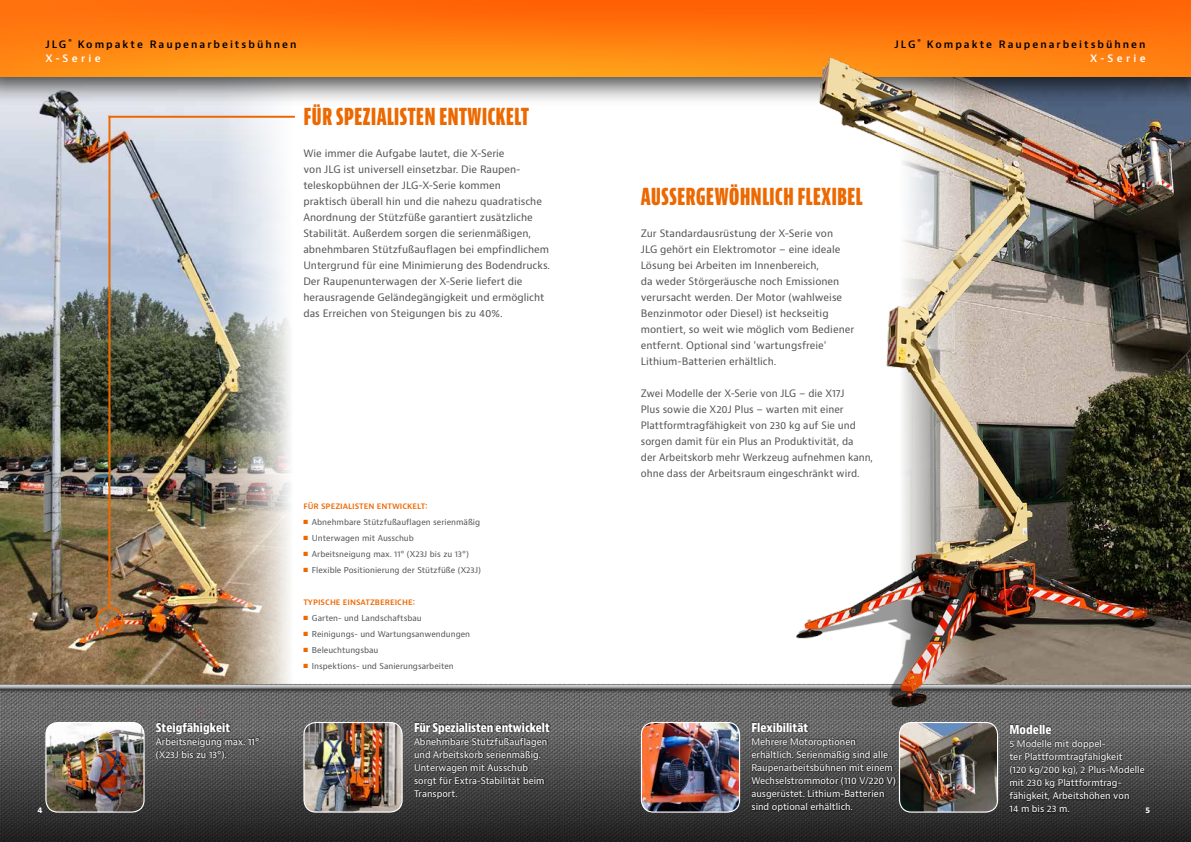
<style>
.page{position:relative;width:1191px;height:842px;background:#fff}
.page>*{position:absolute;margin:0;border:0;box-sizing:border-box;transform-origin:0 0}
.t1{font:800 extra-condensed 25px "Bernino Sans";color:#ec6801}
.t2{font:800 condensed 12px "Bernino Sans";letter-spacing:-.01em;color:#fff}
.t3{font:10px/16px "Bernino Sans";color:#565656}
.t4{font:600 10px/14px "Bernino Sans";letter-spacing:.2em;color:#000;text-align:right}
.t5{font:9px/13px "Bernino Sans";color:#fff}
.t6{font:8px "Bernino Sans";color:#565656}
.t7{font:600 8px "Bernino Sans";color:#ec6801}
.t8{font:700 8px "Bernino Sans";color:#fff}
.s1{color:#fff}
.s2{color:#ec6801}
</style>
<div class="page">
<img style="left:0;top:107px;width:219px;height:576px">
<img style="left:219px;top:107px;width:74px;height:576px">
<img style="left:0;top:693px;width:1191px;height:23px">
<svg style="left:0;top:716px;width:1191px;height:126px;background:#3d3d3d"></svg>
<div style="left:0;top:683px;width:1191px;height:10px;background:#000;opacity:.45"></div>
<div style="left:0;top:683px;width:1191px;height:7px;background:#000;opacity:.75"></div>
<div style="left:0;top:0;width:1191px;height:107px;background:#000;opacity:.75"></div>
<img style="left:0;top:0;width:751px;height:77px">
<img style="left:751px;top:0;width:440px;height:709px">
<img style="left:641px;top:722px;width:98px;height:90px">
<div style="left:641px;top:722px;width:99px;height:91px;border:1px solid #fff;border-radius:12px"></div>
<img style="left:899px;top:722px;width:98px;height:90px">
<div style="left:899px;top:722px;width:99px;height:91px;border:1px solid #fff;border-radius:12px"></div>
<img style="left:46px;top:722px;width:98px;height:90px">
<div style="left:45px;top:722px;width:100px;height:91px;border:1px solid #fff;border-radius:12px"></div>
<img style="left:304px;top:722px;width:98px;height:90px">
<div style="left:303px;top:722px;width:100px;height:91px;border:1px solid #fff;border-radius:12px"></div>
<svg style="left:155px;top:721px;width:105px;height:40px;background:#4f4f4f"></svg>
<svg style="left:751px;top:721px;width:146px;height:92px;background:#444"></svg>
<svg style="left:413px;top:721px;width:138px;height:79px;background:#454545"></svg>
<svg style="left:1009px;top:724px;width:136px;height:89px;background:#454545"></svg>
<hr style="left:108px;top:116px;width:2px;height:491px;background:#ec6801">
<hr style="left:108px;top:116px;width:187px;height:2px;background:#ec6801">
<div style="left:95px;top:607px;width:29px;height:28px;border:2px solid #ec6801;border-radius:50%"></div>
<p class="t4" style="left:45px;top:37px;width:253px;text-align:left">JLG <sup>®</sup> Kompakte Raupenarbeitsbühnen<br><span class="s1">X-Serie</span></p>
<h1 class="t1" style="left:303px;top:101px;width:227px">FÜR SPEZIALISTEN ENTWICKELT</h1>
<p class="t3" style="left:303px;top:145px;width:248px">Wie immer die Aufgabe lautet, die X-Serie<br>von JLG ist universell einsetzbar. Die Raupen&shy;teleskopbühnen der JLG-X-Serie kommen<br>praktisch überall hin und die nahezu quadratische Anordnung der Stützfüße garantiert zusätzliche Stabilität. Außerdem sorgen die serienmäßigen, abnehmbaren Stützfußauflagen bei empfindlichem Untergrund für eine Minimierung des Bodendrucks.<br>Der Raupenunterwagen der X-Serie liefert die herausragende Geländegängigkeit und ermöglicht das Erreichen von Steigungen bis zu 40%.</p>
<p class="t7" style="left:303px;top:500px;width:126px">FÜR SPEZIALISTEN ENTWICKELT:</p>
<p class="t6" style="left:303px;top:516px;width:178px"><span class="s2">■</span> Abnehmbare Stützfußauflagen serienmäßig</p>
<p class="t6" style="left:303px;top:532px;width:112px"><span class="s2">■</span> Unterwagen mit Ausschub</p>
<p class="t6" style="left:303px;top:548px;width:167px"><span class="s2">■</span> Arbeitsneigung max. 11° (X23J bis zu 13°)</p>
<p class="t6" style="left:303px;top:564px;width:179px"><span class="s2">■</span> Flexible Positionierung der Stützfüße (X23J)</p>
<p class="t7" style="left:303px;top:596px;width:113px">TYPISCHE EINSATZBEREICHE:</p>
<p class="t6" style="left:303px;top:612px;width:120px"><span class="s2">■</span> Garten- und Landschaftsbau</p>
<p class="t6" style="left:303px;top:628px;width:168px"><span class="s2">■</span> Reinigungs- und Wartungsanwendungen</p>
<p class="t6" style="left:303px;top:644px;width:77px"><span class="s2">■</span> Beleuchtungsbau</p>
<p class="t6" style="left:303px;top:660px;width:152px"><span class="s2">■</span> Inspektions- und Sanierungsarbeiten</p>
<p class="t4" style="left:894px;top:37px;width:253px">JLG <sup>®</sup> Kompakte Raupenarbeitsbühnen<br><span class="s1">X-Serie</span></p>
<h1 class="t1" style="left:641px;top:181px;width:223px">AUSSERGEWÖHNLICH FLEXIBEL</h1>
<p class="t3" style="left:641px;top:225px;width:215px">Zur Standardausrüstung der X-Serie von<br>JLG gehört ein Elektromotor – eine ideale Lösung bei Arbeiten im Innenbereich,<br>da weder Störgeräusche noch Emissionen verursacht werden. Der Motor (wahlweise Benzinmotor oder Diesel) ist heckseitig montiert, so weit wie möglich vom Bediener entfernt. Optional sind 'wartungsfreie' Lithium-Batterien erhältlich.</p>
<p class="t3" style="left:641px;top:385px;width:234px">Zwei Modelle der X-Serie von JLG – die X17J<br>Plus sowie die X20J Plus – warten mit einer Plattformtragfähigkeit von 230 kg auf Sie und sorgen damit für ein Plus an Produktivität, da<br>der Arbeitskorb mehr Werkzeug aufnehmen kann, ohne dass der Arbeitsraum eingeschränkt wird.</p>
<p class="t2" style="left:156px;top:720px;width:76px">Steigfähigkeit</p>
<p class="t5" style="left:156px;top:735px;width:105px">Arbeitsneigung max. 11° (X23J bis zu 13°).</p>
<p class="t2" style="left:751px;top:720px;width:58px">Flexibilität</p>
<p class="t5" style="left:751px;top:735px;width:146px">Mehrere Motoroptionen erhältlich. Serienmäßig sind alle<br>Raupenarbeitsbühnen mit einem<br>Wechselstrommotor (110 V/220 V) ausgerüstet. Lithium-Batterien sind optional erhältlich.</p>
<p class="t2" style="left:414px;top:720px;width:137px">Für Spezialisten entwickelt</p>
<p class="t5" style="left:414px;top:735px;width:135px">Abnehmbare Stützfußauflagen und Arbeitskorb serienmäßig.<br>Unterwagen mit Ausschub sorgt für Extra-Stabilität beim<br>Transport.</p>
<p class="t2" style="left:1009px;top:722px;width:44px">Modelle</p>
<p class="t5" style="left:1009px;top:737px;width:137px">5 Modelle mit doppel-<br>ter Plattformtragfähigkeit<br>(120 kg/200 kg), 2 Plus-Modelle mit 230 kg Plattformtrag&shy;fähigkeit, Arbeitshöhen von<br>14 m bis 23 m.</p>
<p class="t8" style="left:37px;top:805px;width:7px">4</p>
<p class="t8" style="left:1145px;top:805px;width:6px">5</p>
</div>
